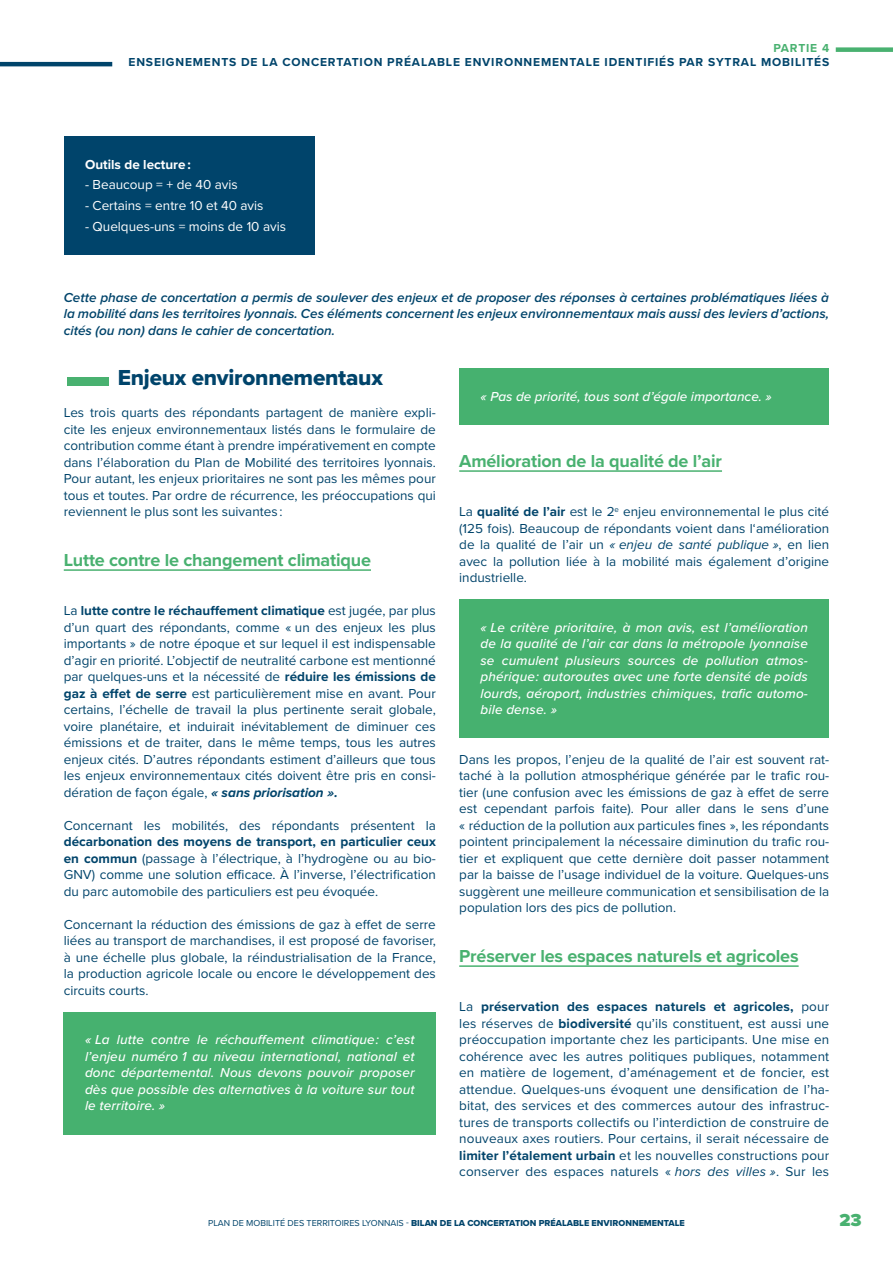
<style>
.page{position:relative;width:893px;height:1263px;background:#fff}
.page>*{position:absolute;margin:0;border:0;box-sizing:border-box;transform-origin:0 0}
.t1{font:22.5px "Proxima Nova Extrabld";letter-spacing:-.01em;color:#00446b}
.t2{font:700 18px "Proxima Nova";letter-spacing:-.01em;color:#49b170}
.t3{font:900 18px "Proxima Nova";color:#49b170}
.t4{font:13.5px/16.5px "Proxima Nova";color:#00446b;text-align:justify}
.t5{font:italic 500 13.5px/16.5px "Proxima Nova";letter-spacing:.01em;color:#fff;text-align:justify}
.t6{font:italic 600 13.5px/16.5px "Proxima Nova";color:#00446b;text-align:justify}
.t7{font:13.5px "Proxima Nova";color:#fff}
.t8{font:700 13.5px "Proxima Nova";color:#fff}
.t9{font:700 12px "Proxima Nova";letter-spacing:.07em;color:#00446b}
.t10{font:700 12px "Proxima Nova";letter-spacing:.07em;color:#49b170}
.t11{font:9px "Proxima Nova Extrabld";color:#00446b}
.s1{font-size:15.15px;color:#49b170}
.s2{font-weight:700}
.s3{font-weight:700;font-style:italic}
.s4{font-style:italic}
.s5{font-family:"Proxima Nova"}
</style>
<div class="page">
<hr style="left:0;top:62px;width:112px;height:4px;background:#00446b">
<div style="left:836px;top:47px;width:57px;height:5px;background:#49b170"></div>
<div style="left:64px;top:137px;width:251px;height:56px;background:#00446b"></div>
<div style="left:64px;top:178px;width:251px;height:56px;background:#00446b"></div>
<div style="left:64px;top:199px;width:251px;height:56px;background:#00446b"></div>
<hr style="left:64px;top:569px;width:307px;height:2px;background:#49b170">
<div style="left:64px;top:1012px;width:372px;height:122px;background:#46b16f"></div>
<div style="left:459px;top:369px;width:370px;height:56px;background:#46b16f"></div>
<hr style="left:459px;top:470px;width:263px;height:2px;background:#49b170">
<div style="left:459px;top:600px;width:370px;height:138px;background:#46b16f"></div>
<hr style="left:459px;top:965px;width:340px;height:2px;background:#49b170">
<p class="t10" style="left:773px;top:39px;width:57px">PARTIE 4</p>
<p class="t9" style="left:129px;top:53px;width:702px">ENSEIGNEMENTS DE LA CONCERTATION PRÉALABLE ENVIRONNEMENTALE IDENTIFIÉS PAR SYTRAL MOBILITÉS</p>
<p class="t8" style="left:85px;top:154px;width:107px">Outils de lecture :</p>
<p class="t7" style="left:85px;top:175px;width:154px">- Beaucoup = + de 40 avis</p>
<p class="t7" style="left:85px;top:195px;width:180px">- Certains = entre 10 et 40 avis</p>
<p class="t7" style="left:85px;top:216px;width:202px">- Quelques-uns = moins de 10 avis</p>
<p class="t6" style="left:64px;top:289px;width:767px">Cette phase de concertation a permis de soulever des enjeux et de proposer des réponses à certaines problématiques liées à la mobilité dans les territoires lyonnais. Ces éléments concernent les enjeux environnementaux mais aussi des leviers d’actions, cités (ou non) dans le cahier de concertation.</p>
<h1 class="t1" style="left:64px;top:361px;width:321px"><span class="s1">■</span>Enjeux environnementaux</h1>
<p class="t4" style="left:64px;top:404px;width:374px">Les trois quarts des répondants partagent de manière expli&shy;cite les enjeux environnementaux listés dans le formulaire de contribution comme étant à prendre impérativement en compte dans l’élaboration du Plan de Mobilité des territoires lyonnais.<br>Pour autant, les enjeux prioritaires ne sont pas les mêmes pour tous et toutes. Par ordre de récurrence, les préoccupations qui reviennent le plus sont les suivantes :</p>
<h2 class="t2" style="left:64px;top:546px;width:309px">Lutte contre le changement climatique</h2>
<p class="t4" style="left:64px;top:602px;width:374px">La <span class="s2">lutte contre le réchauffement climatique</span> est jugée, par plus d’un quart des répondants, comme « un des enjeux les plus importants » de notre époque et sur lequel il est indispensable d’agir en priorité. L’objectif de neutralité carbone est mentionné par quelques-uns et la nécessité de <span class="s2">réduire les émissions de gaz à effet de serre</span> est particulièrement mise en avant. Pour certains, l’échelle de travail la plus pertinente serait globale, voire planétaire, et induirait inévitablement de diminuer ces émissions et de traiter, dans le même temps, tous les autres enjeux cités. D’autres répondants estiment d’ailleurs que tous les enjeux environnementaux cités doivent être pris en consi&shy;dération de façon égale, <span class="s3">« sans priorisation ».</span></p>
<p class="t4" style="left:64px;top:816px;width:374px">Concernant les mobilités, des répondants présentent la</p>
<p class="t4" style="left:64px;top:833px;width:374px"><span class="s2">décarbonation des moyens de transport, en particulier ceux en commun</span> (passage à l’électrique, à l’hydrogène ou au bio-GNV) comme une solution efficace. À l’inverse, l’électrification du parc automobile des particuliers est peu évoquée.</p>
<p class="t4" style="left:64px;top:915px;width:374px">Concernant la réduction des émissions de gaz à effet de serre liées au transport de marchandises, il est proposé de favoriser, à une échelle plus globale, la réindustrialisation de la France, la production agricole locale ou encore le développement des circuits courts.</p>
<p class="t5" style="left:85px;top:1031px;width:331px">« La lutte contre le réchauffement climatique : c’est l’enjeu numéro 1 au niveau international, national et donc départemental. Nous devons pouvoir proposer dès que possible des alternatives à la voiture sur tout le territoire. »</p>
<p class="t5" style="left:480px;top:387px;width:293px">« Pas de priorité, tous sont d’égale importance. »</p>
<h2 class="t2" style="left:459px;top:447px;width:264px">Amélioration de la qualité de l’air</h2>
<p class="t4" style="left:459px;top:503px;width:371px">La <span class="s2">qualité de l’air</span> est le 2<sup>e</sup> enjeu environnemental le plus cité (125 fois). Beaucoup de répondants voient dans l‘amélioration de la qualité de l’air un <span class="s4">« enjeu de santé publique »</span>, en lien avec la pollution liée à la mobilité mais également d’origine industrielle.</p>
<p class="t5" style="left:480px;top:618px;width:329px">« Le critère prioritaire, à mon avis, est l’amélioration de la qualité de l’air car dans la métropole lyonnaise se cumulent plusieurs sources de pollution atmos&shy;phérique : autoroutes avec une forte densité de poids lourds, aéroport, industries chimiques, trafic automo&shy;bile dense. »</p>
<p class="t4" style="left:459px;top:750px;width:371px">Dans les propos, l’enjeu de la qualité de l’air est souvent rat&shy;taché à la pollution atmosphérique générée par le trafic rou&shy;tier (une confusion avec les émissions de gaz à effet de serre est cependant parfois faite). Pour aller dans le sens d’une « réduction de la pollution aux particules fines », les répondants pointent principalement la nécessaire diminution du trafic rou&shy;tier et expliquent que cette dernière doit passer notamment par la baisse de l’usage individuel de la voiture. Quelques-uns suggèrent une meilleure communication et sensibilisation de la population lors des pics de pollution.</p>
<h2 class="t2" style="left:459px;top:942px;width:341px">Préserver les espaces naturels et agricoles</h2>
<p class="t4" style="left:459px;top:998px;width:371px">La <span class="s2">préservation des espaces naturels et agricoles,</span> pour les réserves de <span class="s2">biodiversité</span> qu’ils constituent, est aussi une préoccupation importante chez les participants. Une mise en cohérence avec les autres politiques publiques, notamment en matière de logement, d’aménagement et de foncier, est attendue. Quelques-uns évoquent une densification de l’ha&shy;bitat, des services et des commerces autour des infrastruc&shy;tures de transports collectifs ou l’interdiction de construire de nouveaux axes routiers. Pour certains, il serait nécessaire de <span class="s2">limiter l’étalement urbain</span> et les nouvelles constructions pour conserver des espaces naturels « <span class="s4">hors des villes »</span>. Sur les</p>
<p class="t11" style="left:208px;top:1216px;width:478px"><span class="s5">PLAN DE MOBILITÉ DES TERRITOIRES LYONNAIS -</span> BILAN DE LA CONCERTATION PRÉALABLE ENVIRONNEMENTALE</p>
<h2 class="t3" style="left:839px;top:1206px;width:24px">23</h2>
</div>
